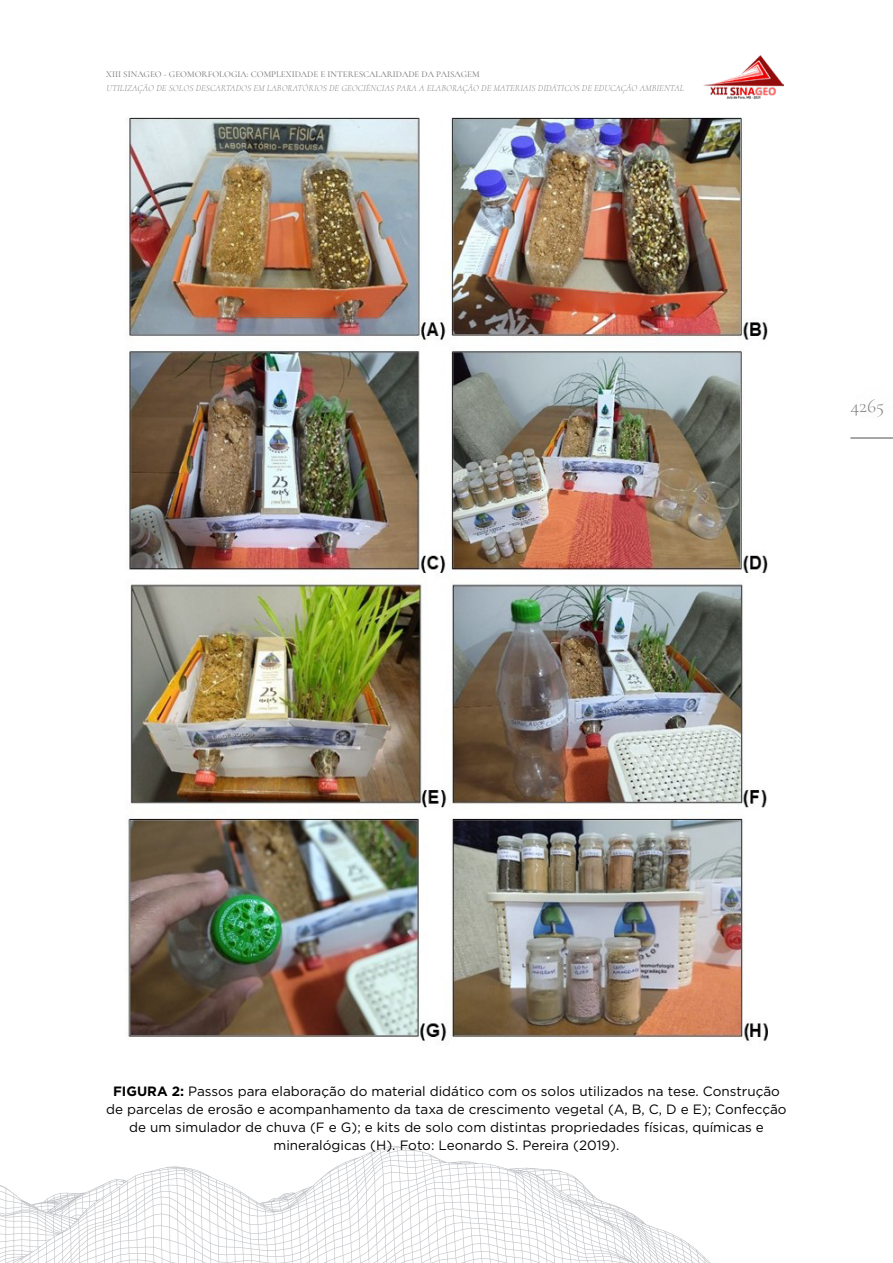
<style>
.page{position:relative;width:893px;height:1263px;background:#fff}
.page>*{position:absolute;margin:0;border:0;box-sizing:border-box;transform-origin:0 0}
.t1{font:300 19.5px "Cormorant";color:#838382}
.t2{font:13.5px/18px "Gotham";color:#000;text-align:center}
.t3{font:italic 300 9px "Cormorant";letter-spacing:.01em;color:#838382}
.t4{font:500 9px "Cormorant";color:#838382}
.s1{font-weight:700}
</style>
<div class="page">
<hr style="left:850px;top:437px;width:43px;height:2px;background:#8a8989">
<img style="left:703px;top:56px;width:81px;height:43px">
<svg style="left:0;top:1146px;width:711px;height:117px"></svg>
<svg style="left:510px;top:1169px;width:8px;height:3px"></svg>
<svg style="left:47px;top:1211px;width:8px;height:2px"></svg>
<svg style="left:61px;top:1193px;width:23px;height:16px"></svg>
<svg style="left:301px;top:1190px;width:4px;height:4px"></svg>
<img style="left:125px;top:117px;width:643px;height:924px">
<p class="t4" style="left:106px;top:68px;width:375px">XIII SINAGEO - GEOMORFOLOGIA: COMPLEXIDADE E INTERESCALARIDADE DA PAISAGEM</p>
<p class="t3" style="left:106px;top:83px;width:579px">UTILIZAÇÃO DE SOLOS DESCARTADOS EM LABORATÓRIOS DE GEOCIÊNCIAS PARA A ELABORAÇÃO DE MATERIAIS DIDÁTICOS DE EDUCAÇÃO AMBIENTAL</p>
<h1 class="t1" style="left:850px;top:394px;width:35px">4265</h1>
<p class="t2" style="left:106px;top:1082px;width:682px"><span class="s1">FIGURA 2:</span> Passos para elaboração do material didático com os solos utilizados na tese. Construção de parcelas de erosão e acompanhamento da taxa de crescimento vegetal (A, B, C, D e E); Confecção de um simulador de chuva (F e G); e kits de solo com distintas propriedades físicas, químicas e mineralógicas (H). Foto: Leonardo S. Pereira (2019).</p>
</div>
